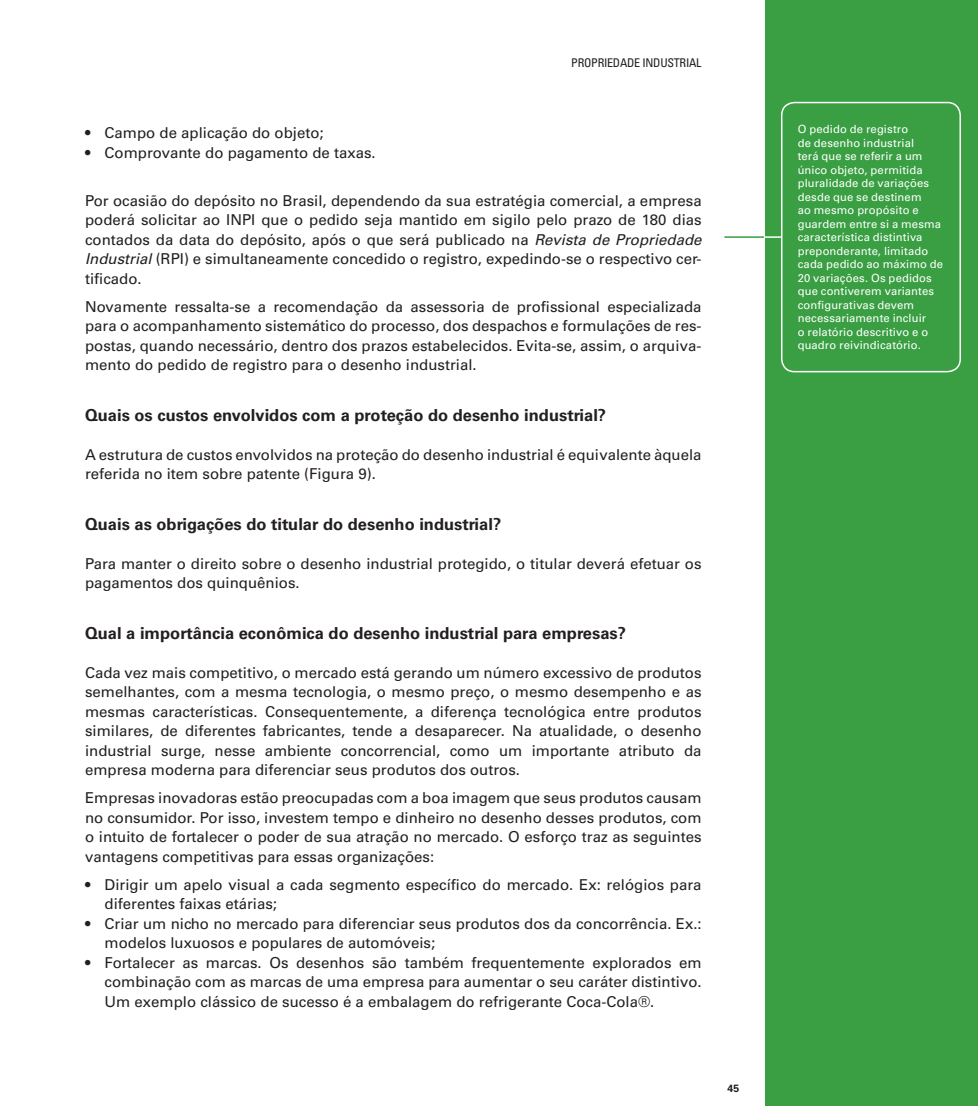
<style>
.page{position:relative;width:978px;height:1106px;background:#fff}
.page>*{position:absolute;margin:0;border:0;box-sizing:border-box;transform-origin:0 0}
.t1{font:700 16.5px "Univers LT Std";color:#231f20}
.t2{font:15px/19.5px "Univers LT Std";color:#231f20;text-align:justify}
.t3{font:condensed 12px "Univers LT Std";letter-spacing:-.02em;color:#231f20}
.t4{font:11.25px/13.5px "Univers LT Std";letter-spacing:.01em;color:#fff}
.t5{font:700 10.5px "Univers LT Std";color:#231f20}
.s1{font-style:italic}
</style>
<div class="page">
<div style="left:765px;top:0;width:213px;height:1106px;background:#399f42"></div>
<div style="left:781px;top:102px;width:180px;height:270px;border:2px solid #fff;border-radius:13px"></div>
<hr style="left:724px;top:236px;width:40px;height:2px;background:#399f42">
<svg style="left:765px;top:236px;width:16px;height:2px"></svg>
<p class="t3" style="left:571px;top:55px;width:132px">PROPRIEDADE INDUSTRIAL</p>
<p class="t2" style="left:85px;top:123px;width:240px">• Campo de aplicação do objeto;</p>
<p class="t2" style="left:85px;top:143px;width:292px">• Comprovante do pagamento de taxas.</p>
<p class="t2" style="left:85px;top:190px;width:618px">Por ocasião do depósito no Brasil, dependendo da sua estratégia comercial, a empresa poderá solicitar ao INPI que o pedido seja mantido em sigilo pelo prazo de 180 dias contados da data do depósito, após o que será publicado na <span class="s1">Revista de Propriedade Industrial</span> (RPI) e simultaneamente concedido o registro, expedindo-se o respectivo cer&shy;tificado.</p>
<p class="t2" style="left:85px;top:296px;width:618px">Novamente ressalta-se a recomendação da assessoria de profissional especializada para o acompanhamento sistemático do processo, dos despachos e formulações de res&shy;postas, quando necessário, dentro dos prazos estabelecidos. Evita-se, assim, o arquiva&shy;mento do pedido de registro para o desenho industrial.</p>
<p class="t1" style="left:85px;top:405px;width:523px">Quais os custos envolvidos com a proteção do desenho industrial?</p>
<p class="t2" style="left:85px;top:444px;width:618px">A estrutura de custos envolvidos na proteção do desenho industrial é equivalente àquela referida no item sobre patente (Figura 9).</p>
<p class="t1" style="left:85px;top:514px;width:418px">Quais as obrigações do titular do desenho industrial?</p>
<p class="t2" style="left:85px;top:553px;width:618px">Para manter o direito sobre o desenho industrial protegido, o titular deverá efetuar os pagamentos dos quinquênios.</p>
<p class="t1" style="left:85px;top:623px;width:542px">Qual a importância econômica do desenho industrial para empresas?</p>
<p class="t2" style="left:85px;top:662px;width:618px">Cada vez mais competitivo, o mercado está gerando um número excessivo de produtos semelhantes, com a mesma tecnologia, o mesmo preço, o mesmo desempenho e as mesmas características. Consequentemente, a diferença tecnológica entre produtos similares, de diferentes fabricantes, tende a desaparecer. Na atualidade, o desenho industrial surge, nesse ambiente concorrencial, como um importante atributo da empresa moderna para diferenciar seus produtos dos outros.</p>
<p class="t2" style="left:85px;top:788px;width:618px">Empresas inovadoras estão preocupadas com a boa imagem que seus produtos causam no consumidor. Por isso, investem tempo e dinheiro no desenho desses produtos, com o intuito de fortalecer o poder de sua atração no mercado. O esforço traz as seguintes vantagens competitivas para essas organizações:</p>
<p class="t2" style="left:105px;top:874px;width:599px;text-indent:-20px">• Dirigir um apelo visual a cada segmento específico do mercado. Ex: relógios para diferentes faixas etárias;</p>
<p class="t2" style="left:105px;top:913px;width:599px;text-indent:-20px">• Criar um nicho no mercado para diferenciar seus produtos dos da concorrência. Ex.: modelos luxuosos e populares de automóveis;</p>
<p class="t2" style="left:105px;top:952px;width:599px;text-indent:-19px">• Fortalecer as marcas. Os desenhos são também frequentemente explorados em combinação com as marcas de uma empresa para aumentar o seu caráter distintivo.<br>Um exemplo clássico de sucesso é a embalagem do refrigerante Coca-Cola®.</p>
<p class="t5" style="left:728px;top:1081px;width:13px">45</p>
<p class="t4" style="left:798px;top:122px;width:147px">O pedido de registro<br>de desenho industrial<br>terá que se referir a um único objeto, permitida pluralidade de variações desde que se destinem<br>ao mesmo propósito e guardem entre si a mesma característica distintiva preponderante, limitado cada pedido ao máximo de<br>20 variações. Os pedidos que contiverem variantes configurativas devem necessariamente incluir<br>o relatório descritivo e o quadro reivindicatório.</p>
</div>
